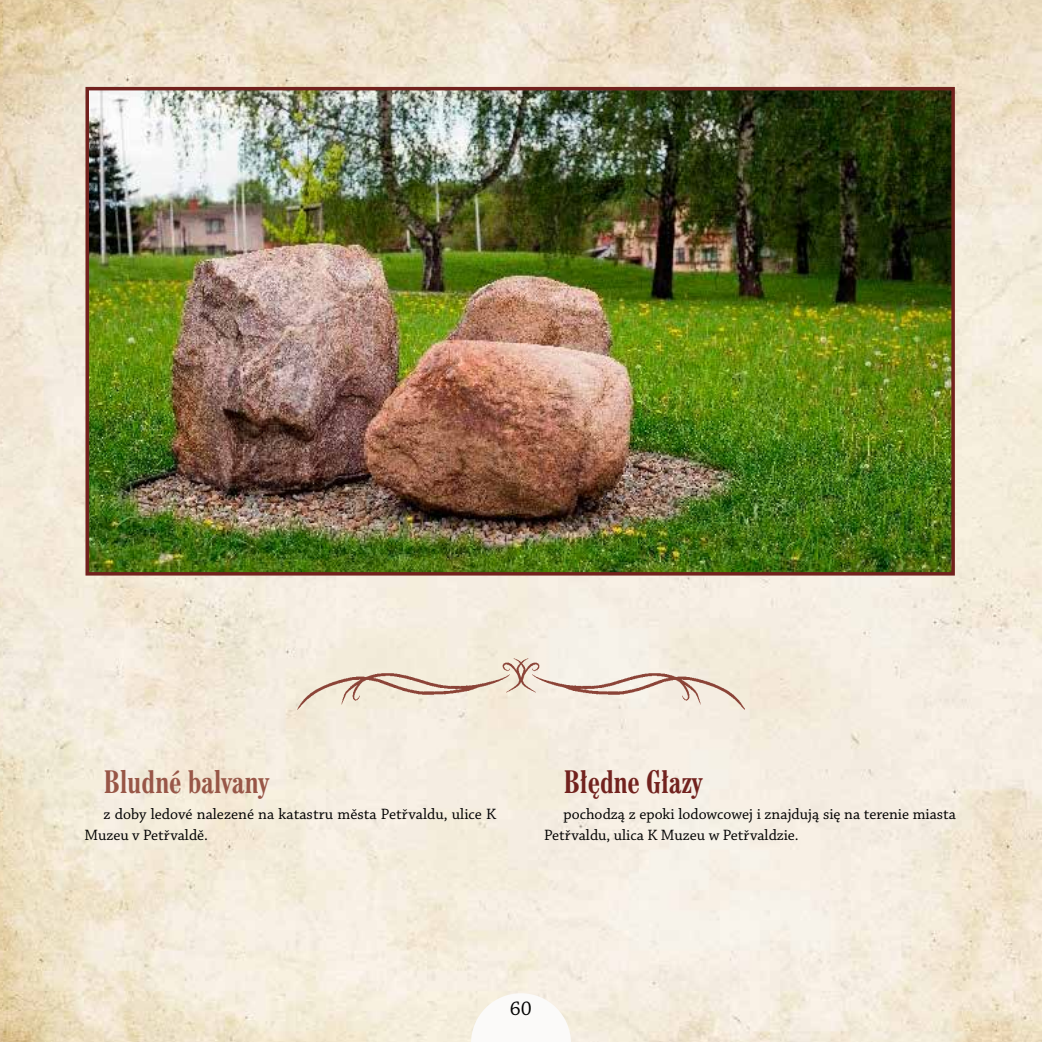
<style>
.page{position:relative;width:1042px;height:1042px;background:#fff}
.page>*{position:absolute;margin:0;border:0;box-sizing:border-box;transform-origin:0 0}
.t1{font:31.5px "Cent Schbook Bd Cn EU";letter-spacing:.01em;color:#985647}
.t2{font:31.5px "Cent Schbook Bd Cn EU";letter-spacing:.01em;color:#72221e}
.t3{font:21px "Chaparral Pro";color:#000}
.t4{font:15.75px/21px "Chaparral Pro";color:#000}
</style>
<div class="page">
<img style="left:0;top:0;width:1042px;height:1042px">
<svg style="left:471px;top:993px;width:100px;height:49px"></svg>
<img style="left:90px;top:92px;width:860px;height:478px">
<div style="left:85px;top:87px;width:870px;height:488px;border:4px solid #72221e"></div>
<img style="left:298px;top:658px;width:446px;height:58px">
<h1 class="t1" style="left:104px;top:761px;width:166px">Bludné balvany</h1>
<p class="t4" style="left:84px;top:804px;width:413px;text-indent:19px">z doby ledové nalezené na katastru města Petřvaldu, ulice K<br>Muzeu v Petřvaldě.</p>
<h1 class="t2" style="left:564px;top:761px;width:140px">Błędne Głazy</h1>
<p class="t4" style="left:544px;top:804px;width:413px;text-indent:19px">pochodzą z epoki lodowcowej i znajdują się na terenie miasta<br>Petřvaldu, ulica K Muzeu w Petřvaldzie.</p>
<h2 class="t3" style="left:510px;top:997px;width:24px">60</h2>
</div>
